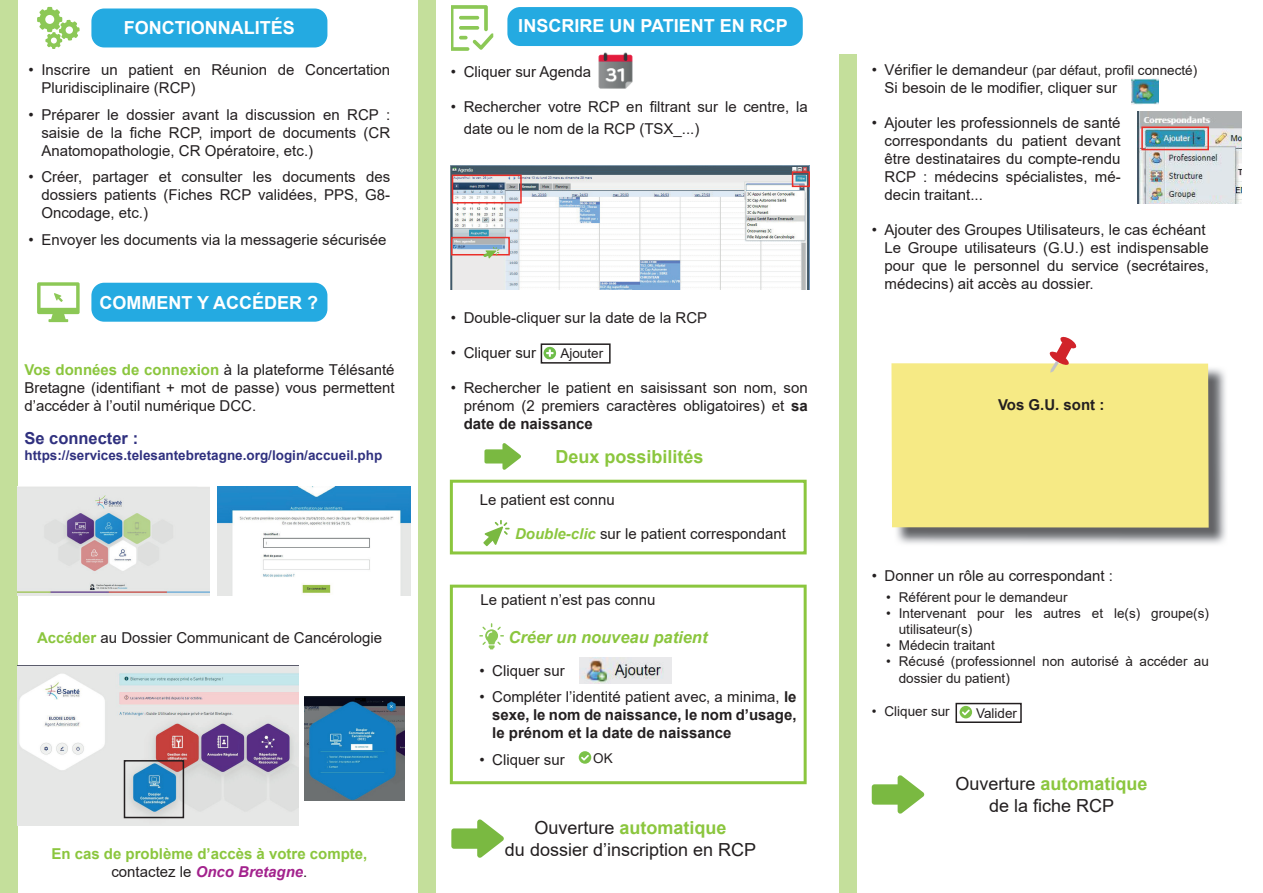
<style>
.page{position:relative;width:1263px;height:893px;background:#fff}
.page>*{position:absolute;margin:0;border:0;box-sizing:border-box;transform-origin:0 0}
.t1{font:18px/21.6px "Arial";color:#231f20;text-align:center}
.t2{font:700 18px "Arial";color:#fff}
.t3{font:700 18px "Arial";color:#8bc63e}
.t4{font:italic 700 16.5px "Arial";color:#8bc63e}
.t5{font:700 16.5px "Arial";color:#30317f}
.t6{font:15px/18px "Arial";color:#231f20;text-align:justify}
.t7{font:700 15px/18px "Arial";color:#231f20;text-align:justify}
.t8{font:700 15px/18px "Arial";color:#8bc63e;text-align:center}
.t9{font:13.5px/16.2px "Arial";color:#231f20}
.t10{font:700 13.5px "Arial";color:#30317f}
.s1{font-weight:700;color:#8bc63e}
.s2{font-weight:400;color:#231f20}
.s3{font-style:italic;color:#a3228d}
.s4{font-weight:700}
.s5{font-weight:700;font-style:italic;color:#8bc63e}
.s6{font-weight:400}
.s7{font-size:15px}
</style>
<div class="page">
<div style="left:0;top:0;width:17px;height:893px;background:#c4df9b"></div>
<div style="left:419px;top:0;width:17px;height:893px;background:#c4df9b"></div>
<div style="left:840px;top:54px;width:17px;height:839px;background:#c4df9b"></div>
<div style="left:450px;top:480px;width:357px;height:74px;border:3px solid #8bc63e"></div>
<div style="left:91px;top:283px;width:236px;height:39px;background:#24aae1;border-radius:13px"></div>
<div style="left:91px;top:9px;width:236px;height:38px;background:#24aae1;border-radius:13px"></div>
<svg style="left:484px;top:443px;width:37px;height:27px"></svg>
<svg style="left:872px;top:775px;width:52px;height:39px"></svg>
<svg style="left:451px;top:819px;width:53px;height:39px"></svg>
<svg style="left:483px;top:520px;width:27px;height:26px"></svg>
<div style="left:541px;top:343px;width:70px;height:21px;border:2px solid #231f20"></div>
<svg style="left:543px;top:347px;width:13px;height:12px"></svg>
<div style="left:955px;top:703px;width:67px;height:20px;border:2px solid #231f20"></div>
<svg style="left:959px;top:706px;width:13px;height:12px"></svg>
<svg style="left:450px;top:585px;width:357px;height:199px"></svg>
<svg style="left:479px;top:623px;width:25px;height:26px"></svg>
<img style="left:598px;top:52px;width:35px;height:37px">
<img style="left:451px;top:166px;width:359px;height:124px">
<div style="left:452px;top:175px;width:70px;height:28px;border:2px solid #ea2f29"></div>
<div style="left:451px;top:237px;width:59px;height:18px;border:2px solid #ea2f29"></div>
<div style="left:792px;top:171px;width:18px;height:16px;border:2px solid #ea2f29"></div>
<div style="left:573px;top:748px;width:43px;height:19px;background:#fff"></div>
<svg style="left:579px;top:751px;width:12px;height:13px"></svg>
<div style="left:507px;top:7px;width:296px;height:39px;background:#24aae1;border-radius:13px"></div>
<svg style="left:451px;top:5px;width:42px;height:46px"></svg>
<svg style="left:483px;top:247px;width:16px;height:12px"></svg>
<img style="left:1131px;top:78px;width:27px;height:26px">
<img style="left:579px;top:658px;width:93px;height:26px">
<img style="left:896px;top:368px;width:330px;height:176px">
<div style="left:891px;top:363px;width:318px;height:165px;background:#f6ea85"></div>
<svg style="left:1049px;top:336px;width:28px;height:37px"></svg>
<img style="left:1138px;top:112px;width:104px;height:91px">
<div style="left:1141px;top:126px;width:68px;height:24px;border:2px solid #ea2f29"></div>
<svg style="left:37px;top:7px;width:43px;height:42px"></svg>
<svg style="left:37px;top:282px;width:43px;height:40px"></svg>
<img style="left:17px;top:487px;width:192px;height:108px">
<img style="left:218px;top:487px;width:192px;height:108px">
<img style="left:17px;top:665px;width:282px;height:160px">
<img style="left:304px;top:697px;width:101px;height:103px">
<div style="left:124px;top:760px;width:60px;height:58px;border:2px solid #231f20"></div>
<p class="t2" style="left:124px;top:15px;width:172px">FONCTIONNALITÉS</p>
<p class="t6" style="left:41px;top:61px;width:350px;text-indent:-13px">• Inscrire un patient en Réunion de Concertation<br>Pluridisciplinaire (RCP)</p>
<p class="t6" style="left:41px;top:105px;width:350px;text-indent:-13px">• Préparer le dossier avant la discussion en RCP : saisie de la fiche RCP, import de documents (CR Anatomopathologie, CR Opératoire, etc.)</p>
<p class="t6" style="left:41px;top:168px;width:350px;text-indent:-13px">• Créer, partager et consulter les documents des dossiers patients (Fiches RCP validées, PPS, G8- Oncodage, etc.)</p>
<p class="t6" style="left:29px;top:230px;width:359px">• Envoyer les documents via la messagerie sécurisée</p>
<p class="t2" style="left:99px;top:290px;width:220px">COMMENT Y ACCÉDER ?</p>
<p class="t6" style="left:24px;top:361px;width:372px"><span class="s1">Vos données de connexion</span> à la plateforme Télésanté Bretagne (identifiant + mot de passe) vous permettent d’accéder à l’outil numérique DCC.</p>
<p class="t5" style="left:24px;top:426px;width:115px">Se connecter :</p>
<p class="t10" style="left:24px;top:446px;width:359px">https://services.telesantebretagne.org/login/accueil.php</p>
<p class="t6" style="left:37px;top:629px;width:347px"><span class="s1">Accéder</span> au Dossier Communicant de Cancérologie</p>
<p class="t8" style="left:51px;top:845px;width:317px">En cas de problème d’accès à votre compte, <span class="s2">contactez le</span> <span class="s3">Onco Bretagne</span><span class="s2">.</span></p>
<p class="t2" style="left:518px;top:13px;width:271px">INSCRIRE UN PATIENT EN RCP</p>
<p class="t6" style="left:451px;top:63px;width:142px">• Cliquer sur Agenda</p>
<p class="t6" style="left:464px;top:96px;width:345px;line-height:21.6px;text-indent:-13px">• Rechercher votre RCP en filtrant sur le centre, la date ou le nom de la RCP (TSX_...)</p>
<p class="t6" style="left:451px;top:309px;width:258px">• Double-cliquer sur la date de la RCP</p>
<p class="t6" style="left:451px;top:344px;width:87px">• Cliquer sur</p>
<p class="t6" style="left:464px;top:379px;width:345px;text-indent:-13px">• Rechercher le patient en saisissant son nom, son prénom (2 premiers caractères obligatoires) et <span class="s4">sa date de naissance</span></p>
<p class="t9" style="left:560px;top:345px;width:44px">Ajouter</p>
<p class="t3" style="left:555px;top:444px;width:150px">Deux possibilités</p>
<p class="t6" style="left:480px;top:490px;width:137px">Le patient est connu</p>
<p class="t6" style="left:515px;top:524px;width:272px"><span class="s5">Double-clic</span> sur le patient correspondant</p>
<p class="t6" style="left:480px;top:591px;width:177px">Le patient n’est pas connu</p>
<p class="t4" style="left:509px;top:626px;width:200px">Créer un nouveau patient</p>
<p class="t6" style="left:479px;top:661px;width:87px">• Cliquer sur</p>
<p class="t7" style="left:492px;top:688px;width:306px;text-indent:-13px"><span class="s6">• Compléter l’identité patient avec, a minima,</span> le sexe, le nom de naissance, le nom d’usage, le prénom et la date de naissance</p>
<p class="t6" style="left:479px;top:750px;width:87px">• Cliquer sur</p>
<p class="t9" style="left:593px;top:750px;width:21px">OK</p>
<p class="t1" style="left:505px;top:817px;width:253px">Ouverture <span class="s1">automatique<br></span>du dossier d’inscription en RCP</p>
<p class="t9" style="left:872px;top:62px;width:327px"><span class="s7">• Vérifier le demandeur</span> (par défaut, profil connecté)</p>
<p class="t6" style="left:884px;top:79px;width:234px">Si besoin de le modifier, cliquer sur</p>
<p class="t6" style="left:884px;top:114px;width:238px;text-indent:-13px">• Ajouter les professionnels de santé correspondants du patient devant être destinataires du compte-rendu RCP : médecins spécialistes, mé&shy;decin traitant...</p>
<p class="t6" style="left:884px;top:221px;width:326px;text-align:left;text-indent:-13px">• Ajouter des Groupes Utilisateurs, le cas échéant Le Groupe utilisateurs (G.U.) est indispensable pour que le personnel du service (secrétaires, médecins) ait accès au dossier.</p>
<p class="t7" style="left:998px;top:396px;width:108px">Vos G.U. sont :</p>
<p class="t6" style="left:872px;top:567px;width:243px">• Donner un rôle au correspondant :</p>
<p class="t9" style="left:886px;top:589px;width:183px">• Référent pour le demandeur</p>
<p class="t9" style="left:899px;top:605px;width:312px;text-indent:-13px">• Intervenant pour les autres et le(s) groupe(s) utilisateur(s)</p>
<p class="t9" style="left:886px;top:637px;width:110px">• Médecin traitant</p>
<p class="t9" style="left:899px;top:654px;width:312px;text-indent:-13px">• Récusé (professionnel non autorisé à accéder au dossier du patient)</p>
<p class="t9" style="left:872px;top:703px;width:80px">• Cliquer sur</p>
<p class="t9" style="left:976px;top:705px;width:43px">Valider</p>
<p class="t1" style="left:955px;top:773px;width:194px">Ouverture <span class="s1">automatique </span>de la fiche RCP</p>
</div>
